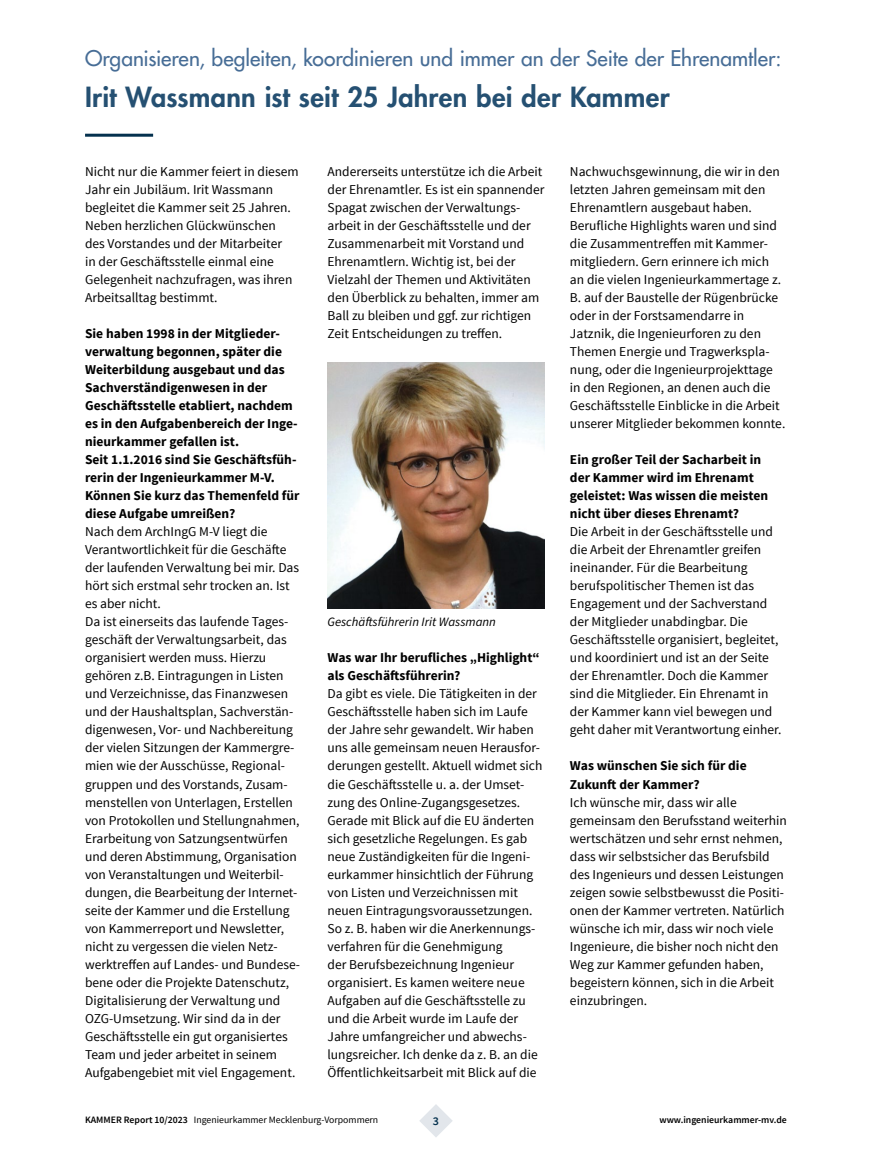
<style>
.page{position:relative;width:872px;height:1170px;background:#fff}
.page>*{position:absolute;margin:0;border:0;box-sizing:border-box;transform-origin:0 0}
.Überschrift_1{font:800 27px "Futura Std";letter-spacing:.01em;color:#255072}
.Überschrift_2{font:500 21px "Futura Std";color:#476d96}
.Absatz{font:13.5px/18px "Source Sans Pro";color:#000}
.Absatz-2{font:700 13.5px/18px "Source Sans Pro";color:#000}
.Bildunterschrift{font:italic 12.75px "Source Sans Pro";color:#000}
.t1{font:600 12px "Source Sans Pro";color:#04314e}
.t2{font:9.75px "Source Sans Pro";color:#000}
.t3{font:600 9.75px "Source Sans Pro";color:#000}
.s1{font-weight:600}
</style>
<div class="page">
<svg style="left:419px;top:1104px;width:34px;height:33px"></svg>
<hr style="left:85px;top:134px;width:68px;height:3px;background:#04314e">
<img style="left:328px;top:362px;width:216px;height:246px">
<p class="Überschrift_2" style="left:85px;top:45px;width:698px">Organisieren, begleiten, koordinieren und immer an der Seite der Ehrenamtler:</p>
<p class="Überschrift_1" style="left:85px;top:80px;width:586px">Irit Wassmann ist seit 25 Jahren bei der Kammer</p>
<p class="Absatz" style="left:85px;top:163px;width:215px">Nicht nur die Kammer feiert in diesem Jahr ein Jubiläum. Irit Wassmann begleitet die Kammer seit 25 Jahren.<br>Neben herzlichen Glückwünschen des Vorstandes und der Mitarbeiter<br>in der Geschäftsstelle einmal eine Gelegenheit nachzufragen, was ihren Arbeitsalltag bestimmt.</p>
<p class="Absatz-2" style="left:85px;top:325px;width:214px">Sie haben 1998 in der Mitglieder&shy;verwaltung begonnen, später die<br>Weiterbildung ausgebaut und das<br>Sachverständigenwesen in der<br>Geschäftsstelle etabliert, nachdem es in den Aufgabenbereich der Inge&shy;nieurkammer gefallen ist.</p>
<p class="Absatz-2" style="left:85px;top:451px;width:213px">Seit 1.1.2016 sind Sie Geschäftsfüh&shy;rerin der Ingenieurkammer M-V.</p>
<p class="Absatz-2" style="left:85px;top:487px;width:216px">Können Sie kurz das Themenfeld für diese Aufgabe umreißen?</p>
<p class="Absatz" style="left:85px;top:523px;width:216px">Nach dem ArchIngG M-V liegt die<br>Verantwortlichkeit für die Geschäfte der laufenden Verwaltung bei mir. Das hört sich erstmal sehr trocken an. Ist es aber nicht.</p>
<p class="Absatz" style="left:85px;top:613px;width:216px">Da ist einerseits das laufende Tages&shy;geschäft der Verwaltungsarbeit, das organisiert werden muss. Hierzu gehören z.B. Eintragungen in Listen und Verzeichnisse, das Finanzwesen und der Haushaltsplan, Sachverstän&shy;digenwesen, Vor- und Nachbereitung der vielen Sitzungen der Kammergre&shy;mien wie der Ausschüsse, Regional&shy;gruppen und des Vorstands, Zusam&shy;menstellen von Unterlagen, Erstellen von Protokollen und Stellungnahmen, Erarbeitung von Satzungsentwürfen und deren Abstimmung, Organisation von Veranstaltungen und Weiterbil&shy;dungen, die Bearbeitung der Internet&shy;seite der Kammer und die Erstellung von Kammerreport und Newsletter, nicht zu vergessen die vielen Netz&shy;werktreffen auf Landes- und Bundese&shy;bene oder die Projekte Datenschutz, Digitalisierung der Verwaltung und OZG-Umsetzung. Wir sind da in der Geschäftsstelle ein gut organisiertes Team und jeder arbeitet in seinem Aufgabengebiet mit viel Engagement.</p>
<p class="Absatz" style="left:327px;top:163px;width:218px">Andererseits unterstütze ich die Arbeit der Ehrenamtler. Es ist ein spannender Spagat zwischen der Verwaltungs&shy;arbeit in der Geschäftsstelle und der Zusammenarbeit mit Vorstand und Ehrenamtlern. Wichtig ist, bei der Vielzahl der Themen und Aktivitäten den Überblick zu behalten, immer am Ball zu bleiben und ggf. zur richtigen Zeit Entscheidungen zu treffen.</p>
<p class="Bildunterschrift" style="left:327px;top:613px;width:170px">Geschäftsführerin Irit Wassmann</p>
<p class="Absatz-2" style="left:327px;top:649px;width:214px">Was war Ihr berufliches „Highlight“ als Geschäftsführerin?</p>
<p class="Absatz" style="left:327px;top:685px;width:216px">Da gibt es viele. Die Tätigkeiten in der Geschäftsstelle haben sich im Laufe der Jahre sehr gewandelt. Wir haben uns alle gemeinsam neuen Herausfor&shy;derungen gestellt. Aktuell widmet sich die Geschäftsstelle u. a. der Umset&shy;zung des Online-Zugangsgesetzes.</p>
<p class="Absatz" style="left:327px;top:811px;width:212px">Gerade mit Blick auf die EU änderten sich gesetzliche Regelungen. Es gab neue Zuständigkeiten für die Ingeni&shy;eurkammer hinsichtlich der Führung von Listen und Verzeichnissen mit neuen Eintragungsvoraussetzungen.<br>So z. B. haben wir die Anerkennungs&shy;verfahren für die Genehmigung<br>der Berufsbezeichnung Ingenieur organisiert. Es kamen weitere neue Aufgaben auf die Geschäftsstelle zu und die Arbeit wurde im Laufe der Jahre umfangreicher und abwechs&shy;lungsreicher. Ich denke da z. B. an die Öffentlichkeitsarbeit mit Blick auf die</p>
<p class="Absatz" style="left:570px;top:163px;width:211px">Nachwuchsgewinnung, die wir in den letzten Jahren gemeinsam mit den<br>Ehrenamtlern ausgebaut haben.</p>
<p class="Absatz" style="left:570px;top:217px;width:217px">Berufliche Highlights waren und sind die Zusammentreffen mit Kammer&shy;mitgliedern. Gern erinnere ich mich an die vielen Ingenieurkammertage z.<br>B. auf der Baustelle der Rügenbrücke oder in der Forstsamendarre in Jatznik, die Ingenieurforen zu den Themen Energie und Tragwerkspla&shy;nung, oder die Ingenieurprojekttage in den Regionen, an denen auch die Geschäftsstelle Einblicke in die Arbeit unserer Mitglieder bekommen konnte.</p>
<p class="Absatz-2" style="left:570px;top:451px;width:200px">Ein großer Teil der Sacharbeit in der Kammer wird im Ehrenamt geleistet: Was wissen die meisten nicht über dieses Ehrenamt?</p>
<p class="Absatz" style="left:570px;top:523px;width:213px">Die Arbeit in der Geschäftsstelle und die Arbeit der Ehrenamtler greifen ineinander. Für die Bearbeitung berufspolitischer Themen ist das Engagement und der Sachverstand der Mitglieder unabdingbar. Die Geschäftsstelle organisiert, begleitet, und koordiniert und ist an der Seite der Ehrenamtler. Doch die Kammer sind die Mitglieder. Ein Ehrenamt in der Kammer kann viel bewegen und geht daher mit Verantwortung einher.</p>
<p class="Absatz-2" style="left:570px;top:757px;width:178px">Was wünschen Sie sich für die<br>Zukunft der Kammer?</p>
<p class="Absatz" style="left:570px;top:793px;width:218px">Ich wünsche mir, dass wir alle gemeinsam den Berufsstand weiterhin wertschätzen und sehr ernst nehmen, dass wir selbstsicher das Berufsbild des Ingenieurs und dessen Leistungen zeigen sowie selbstbewusst die Positi&shy;onen der Kammer vertreten. Natürlich wünsche ich mir, dass wir noch viele Ingenieure, die bisher noch nicht den Weg zur Kammer gefunden haben, begeistern können, sich in die Arbeit einzubringen.</p>
<p class="t2" style="left:85px;top:1113px;width:295px"><span class="s1">KAMMER Report 10/2023</span> Ingenieurkammer Mecklenburg-Vorpommern</p>
<p class="t1" style="left:433px;top:1112px;width:8px">3</p>
<p class="t3" style="left:659px;top:1113px;width:129px">www.ingenieurkammer-mv.de</p>
</div>
